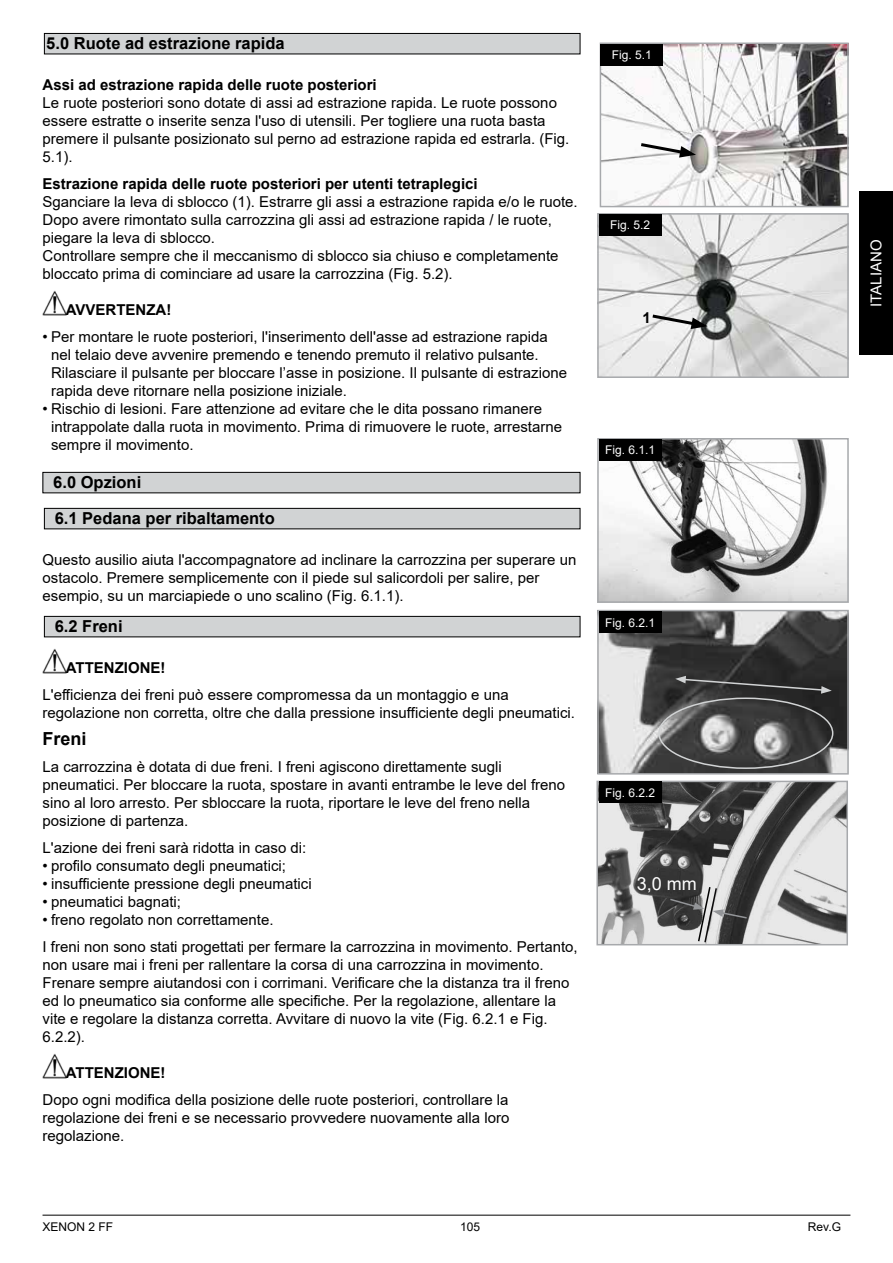
<style>
.page{position:relative;width:893px;height:1263px;background:#fff}
.page>*{position:absolute;margin:0;border:0;box-sizing:border-box;transform-origin:0 0}
.body{font:700 18px "Arial";color:#000}
.t1{font:18px "Arial";color:#fff}
.IT_Heading{font:700 16.5px "Arial";color:#000}
.body-2{font:15px/18px "Arial";color:#000}
.EN_Sub_Heading{font:700 15px "Arial";color:#000}
.body-3{font:700 15px "Arial";color:#000}
.t2{font:15px "Arial";color:#fff}
.BODY_TEXT{font:700 15px "Arial";color:#000}
.Bildnummer{font:12px "Arial";color:#fff}
.t3{font:12px "Arial";color:#000}
</style>
<div class="page">
<div style="left:859px;top:191px;width:34px;height:164px;background:#000"></div>
<hr style="left:43px;top:1215px;width:807px;height:1px;background:#000">
<div style="left:44px;top:33px;width:536px;height:21px;background:#d1d3d4"></div>
<div style="left:44px;top:33px;width:536px;height:21px;border:1px solid #000"></div>
<img style="left:43px;top:291px;width:23px;height:24px">
<div style="left:43px;top:472px;width:537px;height:21px;background:#d1d3d4"></div>
<div style="left:43px;top:472px;width:537px;height:21px;border:1px solid #000"></div>
<div style="left:44px;top:508px;width:536px;height:21px;background:#d1d3d4"></div>
<div style="left:44px;top:508px;width:536px;height:21px;border:1px solid #000"></div>
<div style="left:44px;top:616px;width:536px;height:21px;background:#d1d3d4"></div>
<div style="left:44px;top:616px;width:536px;height:21px;border:1px solid #000"></div>
<img style="left:43px;top:648px;width:23px;height:25px">
<img style="left:43px;top:1053px;width:23px;height:25px">
<img style="left:599px;top:784px;width:246px;height:158px">
<div style="left:596px;top:781px;width:252px;height:164px;border:2px solid #a7a9ac"></div>
<svg style="left:668px;top:885px;width:80px;height:59px;background:#767676"></svg>
<div style="left:599px;top:782px;width:63px;height:21px;background:#000"></div>
<img style="left:600px;top:613px;width:246px;height:159px">
<div style="left:597px;top:610px;width:252px;height:165px;border:2px solid #a7a9ac"></div>
<div style="left:658px;top:697px;width:175px;height:72px;border:2px solid #d1d3d4;border-radius:50%"></div>
<svg style="left:675px;top:676px;width:157px;height:18px;background:#3c3c3c"></svg>
<div style="left:599px;top:612px;width:63px;height:21px;background:#000"></div>
<img style="left:600px;top:441px;width:246px;height:159px">
<div style="left:597px;top:438px;width:252px;height:165px;border:2px solid #a7a9ac"></div>
<div style="left:599px;top:439px;width:63px;height:21px;background:#000"></div>
<img style="left:603px;top:46px;width:243px;height:158px">
<div style="left:600px;top:43px;width:249px;height:164px;border:2px solid #a7a9ac"></div>
<svg style="left:638px;top:141px;width:58px;height:17px"></svg>
<div style="left:600px;top:44px;width:63px;height:21px;background:#000"></div>
<img style="left:600px;top:216px;width:246px;height:159px">
<div style="left:597px;top:213px;width:252px;height:165px;border:2px solid #a7a9ac"></div>
<div style="left:599px;top:214px;width:63px;height:21px;background:#000"></div>
<svg style="left:649px;top:313px;width:58px;height:16px"></svg>
<p class="IT_Heading" style="left:46px;top:32px;width:240px">5.0 Ruote ad estrazione rapida</p>
<p class="EN_Sub_Heading" style="left:43px;top:74px;width:336px">Assi ad estrazione rapida delle ruote posteriori</p>
<p class="body-2" style="left:43px;top:94px;width:528px">Le ruote posteriori sono dotate di assi ad estrazione rapida. Le ruote possono essere estratte o inserite senza l'uso di utensili. Per togliere una ruota basta premere il pulsante posizionato sul perno ad estrazione rapida ed estrarla. (Fig.<br>5.1).</p>
<p class="EN_Sub_Heading" style="left:43px;top:173px;width:437px">Estrazione rapida delle ruote posteriori per utenti tetraplegici</p>
<p class="body-2" style="left:43px;top:193px;width:537px">Sganciare la leva di sblocco (1). Estrarre gli assi a estrazione rapida e/o le ruote.</p>
<p class="body-2" style="left:43px;top:211px;width:511px">Dopo avere rimontato sulla carrozzina gli assi ad estrazione rapida / le ruote, piegare la leva di sblocco.</p>
<p class="body-2" style="left:43px;top:247px;width:517px">Controllare sempre che il meccanismo di sblocco sia chiuso e completamente bloccato prima di cominciare ad usare la carrozzina (Fig. 5.2).</p>
<p class="body-3" style="left:66px;top:299px;width:107px">AVVERTENZA!</p>
<p class="body-2" style="left:51px;top:328px;width:518px;text-indent:-9px">• Per montare le ruote posteriori, l'inserimento dell'asse ad estrazione rapida nel telaio deve avvenire premendo e tenendo premuto il relativo pulsante.<br>Rilasciare il pulsante per bloccare l’asse in posizione. Il pulsante di estrazione rapida deve ritornare nella posizione iniziale.</p>
<p class="body-2" style="left:51px;top:400px;width:513px;text-indent:-9px">• Rischio di lesioni. Fare attenzione ad evitare che le dita possano rimanere intrappolate dalla ruota in movimento. Prima di rimuovere le ruote, arrestarne sempre il movimento.</p>
<p class="IT_Heading" style="left:53px;top:470px;width:90px">6.0 Opzioni</p>
<p class="IT_Heading" style="left:55px;top:506px;width:222px">6.1 Pedana per ribaltamento</p>
<p class="body-2" style="left:43px;top:551px;width:535px">Questo ausilio aiuta l'accompagnatore ad inclinare la carrozzina per superare un ostacolo. Premere semplicemente con il piede sul salicordoli per salire, per esempio, su un marciapiede o uno scalino (Fig. 6.1.1).</p>
<p class="IT_Heading" style="left:55px;top:614px;width:69px">6.2 Freni</p>
<p class="body-3" style="left:66px;top:657px;width:101px">ATTENZIONE!</p>
<p class="body-2" style="left:43px;top:686px;width:534px">L'efficienza dei freni può essere compromessa da un montaggio e una regolazione non corretta, oltre che dalla pressione insufficiente degli pneumatici.</p>
<p class="body" style="left:43px;top:726px;width:46px">Freni</p>
<p class="body-2" style="left:43px;top:758px;width:524px">La carrozzina è dotata di due freni. I freni agiscono direttamente sugli pneumatici. Per bloccare la ruota, spostare in avanti entrambe le leve del freno sino al loro arresto. Per sbloccare la ruota, riportare le leve del freno nella posizione di partenza.</p>
<p class="body-2" style="left:43px;top:839px;width:265px">L'azione dei freni sarà ridotta in caso di:</p>
<p class="body-2" style="left:43px;top:857px;width:245px">• profilo consumato degli pneumatici;</p>
<p class="body-2" style="left:43px;top:875px;width:271px">• insufficiente pressione degli pneumatici</p>
<p class="body-2" style="left:43px;top:893px;width:140px">• pneumatici bagnati;</p>
<p class="body-2" style="left:43px;top:911px;width:233px">• freno regolato non correttamente.</p>
<p class="body-2" style="left:43px;top:938px;width:537px">I freni non sono stati progettati per fermare la carrozzina in movimento. Pertanto, non usare mai i freni per rallentare la corsa di una carrozzina in movimento.<br>Frenare sempre aiutandosi con i corrimani. Verificare che la distanza tra il freno ed lo pneumatico sia conforme alle specifiche. Per la regolazione, allentare la vite e regolare la distanza corretta. Avvitare di nuovo la vite (Fig. 6.2.1 e Fig.<br>6.2.2).</p>
<p class="body-3" style="left:66px;top:1062px;width:101px">ATTENZIONE!</p>
<p class="body-2" style="left:43px;top:1091px;width:468px;text-align:justify">Dopo ogni modifica della posizione delle ruote posteriori, controllare la regolazione dei freni e se necessario provvedere nuovamente alla loro regolazione.</p>
<p class="Bildnummer" style="left:612px;top:47px;width:42px">Fig. 5.1</p>
<p class="Bildnummer" style="left:610px;top:217px;width:42px">Fig. 5.2</p>
<p class="BODY_TEXT" style="left:642px;top:307px;width:10px">1</p>
<p class="Bildnummer" style="left:605px;top:441px;width:52px">Fig. 6.1.1</p>
<p class="Bildnummer" style="left:605px;top:614px;width:52px">Fig. 6.2.1</p>
<p class="Bildnummer" style="left:605px;top:784px;width:52px">Fig. 6.2.2</p>
<p class="t1" style="left:637px;top:871px;width:62px">3,0 mm</p>
<p class="t2" style="left:866px;top:307px;width:69px;rotate:-90deg">ITALIANO</p>
<p class="t3" style="left:43px;top:1219px;width:72px">XENON 2 FF</p>
<p class="t3" style="left:460px;top:1219px;width:22px">105</p>
<p class="t3" style="left:808px;top:1219px;width:35px">Rev.G</p>
</div>
